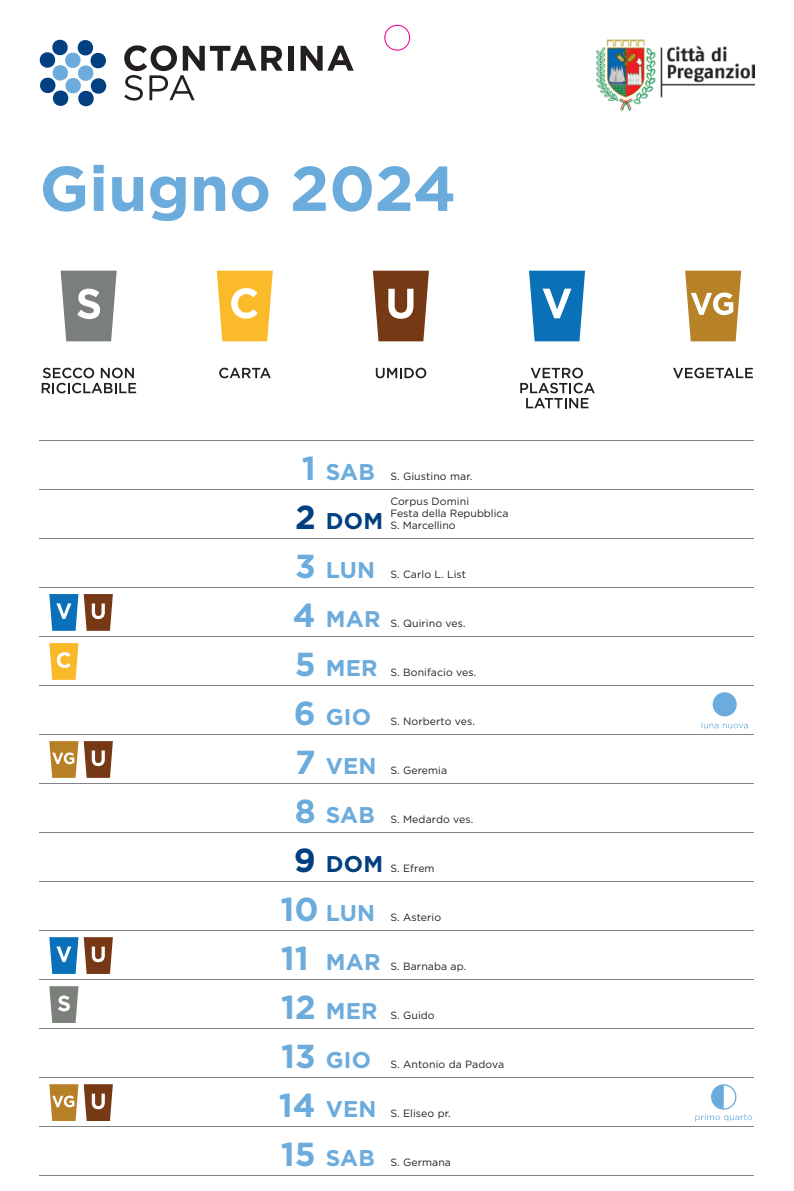
<style>
.page{position:relative;width:794px;height:1191px;background:#fff}
.page>*{position:absolute;margin:0;border:0;box-sizing:border-box;transform-origin:0 0}
.t1{font:700 63px "Gotham";color:#6cacdd}
.t2{font:700 22.75px "Gotham";color:#014081}
.t3{font:10.5px/11.7px "Gotham";letter-spacing:.01em;color:#231f20}
.s1{font-weight:700;font-size:33.25px;color:#6cacdd}
.s2{font-weight:700;font-size:22.75px;color:#6cacdd}
.s3{font-size:33.25px}
.s4{font-weight:700;font-size:33.25px;color:#014081}
.s5{font-weight:700;font-size:22.75px;color:#014081}
</style>
<div class="page">
<img style="left:596px;top:40px;width:158px;height:71px">
<hr style="left:40px;top:440px;width:714px;height:1px;background:#808285">
<hr style="left:40px;top:489px;width:714px;height:1px;background:#808285">
<hr style="left:40px;top:538px;width:714px;height:1px;background:#808285">
<hr style="left:40px;top:587px;width:714px;height:1px;background:#808285">
<hr style="left:40px;top:636px;width:714px;height:1px;background:#808285">
<hr style="left:40px;top:685px;width:714px;height:1px;background:#808285">
<hr style="left:40px;top:734px;width:714px;height:1px;background:#808285">
<hr style="left:40px;top:783px;width:714px;height:1px;background:#808285">
<hr style="left:40px;top:832px;width:714px;height:1px;background:#808285">
<hr style="left:40px;top:881px;width:714px;height:1px;background:#808285">
<hr style="left:40px;top:930px;width:714px;height:1px;background:#808285">
<hr style="left:40px;top:979px;width:714px;height:1px;background:#808285">
<hr style="left:40px;top:1028px;width:714px;height:1px;background:#808285">
<hr style="left:40px;top:1077px;width:714px;height:1px;background:#808285">
<hr style="left:40px;top:1126px;width:714px;height:1px;background:#808285">
<hr style="left:40px;top:1175px;width:714px;height:1px;background:#808285">
<div style="left:288px;top:46px;width:5px;height:25px;background:#231f20"></div>
<svg style="left:300px;top:46px;width:54px;height:25px"></svg>
<svg style="left:124px;top:45px;width:159px;height:56px"></svg>
<svg style="left:39px;top:39px;width:68px;height:68px"></svg>
<svg style="left:42px;top:368px;width:94px;height:25px"></svg>
<svg style="left:219px;top:368px;width:52px;height:10px"></svg>
<svg style="left:376px;top:368px;width:50px;height:10px"></svg>
<svg style="left:520px;top:368px;width:75px;height:40px"></svg>
<svg style="left:673px;top:368px;width:80px;height:10px"></svg>
<svg style="left:61px;top:271px;width:56px;height:70px"></svg>
<svg style="left:217px;top:271px;width:56px;height:70px"></svg>
<svg style="left:373px;top:271px;width:56px;height:70px"></svg>
<svg style="left:529px;top:271px;width:56px;height:70px"></svg>
<svg style="left:685px;top:271px;width:56px;height:70px"></svg>
<svg style="left:384px;top:25px;width:26px;height:26px"></svg>
<div style="left:712px;top:692px;width:24px;height:24px;background:#6cacdd;border-radius:50%"></div>
<svg style="left:701px;top:722px;width:47px;height:6px"></svg>
<svg style="left:695px;top:1084px;width:57px;height:37px"></svg>
<svg style="left:49px;top:594px;width:29px;height:37px"></svg>
<svg style="left:84px;top:594px;width:29px;height:37px"></svg>
<svg style="left:49px;top:643px;width:29px;height:37px"></svg>
<svg style="left:49px;top:741px;width:29px;height:37px"></svg>
<svg style="left:84px;top:741px;width:29px;height:37px"></svg>
<svg style="left:49px;top:937px;width:29px;height:37px"></svg>
<svg style="left:84px;top:937px;width:29px;height:37px"></svg>
<svg style="left:49px;top:986px;width:29px;height:37px"></svg>
<svg style="left:49px;top:1084px;width:29px;height:37px"></svg>
<svg style="left:84px;top:1084px;width:29px;height:37px"></svg>
<h1 class="t1" style="left:40px;top:147px;width:418px">Giugno 2024</h1>
<p class="t3" style="left:302px;top:470px;width:172px"><span class="s1">1</span> <span class="s2">SAB</span> S. Giustino mar.</p>
<h2 class="t2" style="left:295px;top:505px;width:89px"><span class="s3">2</span> DOM</h2>
<p class="t3" style="left:390px;top:495px;width:120px">Corpus Domini<br>Festa della Repubblica<br>S. Marcellino</p>
<p class="t3" style="left:295px;top:568px;width:172px"><span class="s1">3</span> <span class="s2">LUN</span> S. Carlo L. List</p>
<p class="t3" style="left:293px;top:617px;width:174px"><span class="s1">4</span> <span class="s2">MAR</span> S. Quirino ves.</p>
<p class="t3" style="left:295px;top:666px;width:183px"><span class="s1">5</span> <span class="s2">MER</span> S. Bonifacio ves.</p>
<p class="t3" style="left:294px;top:715px;width:183px"><span class="s1">6</span> <span class="s2">GIO</span> S. Norberto ves.</p>
<p class="t3" style="left:295px;top:764px;width:153px"><span class="s1">7</span> <span class="s2">VEN</span> S. Geremia</p>
<p class="t3" style="left:295px;top:813px;width:180px"><span class="s1">8</span> <span class="s2">SAB</span> S. Medardo ves.</p>
<p class="t3" style="left:294px;top:862px;width:142px"><span class="s4">9</span> <span class="s5">DOM</span> S. Efrem</p>
<p class="t3" style="left:280px;top:910px;width:162px"><span class="s1">10</span> <span class="s2">LUN</span> S. Asterio</p>
<p class="t3" style="left:281px;top:959px;width:187px"><span class="s1">11</span> <span class="s2">MAR</span> S. Barnaba ap.</p>
<p class="t3" style="left:281px;top:1008px;width:155px"><span class="s1">12</span> <span class="s2">MER</span> S. Guido</p>
<p class="t3" style="left:281px;top:1057px;width:224px"><span class="s1">13</span> <span class="s2">GIO</span> S. Antonio da Padova</p>
<p class="t3" style="left:279px;top:1106px;width:173px"><span class="s1">14</span> <span class="s2">VEN</span> S. Eliseo pr.</p>
<p class="t3" style="left:281px;top:1155px;width:172px"><span class="s1">15</span> <span class="s2">SAB</span> S. Germana</p>
</div>
